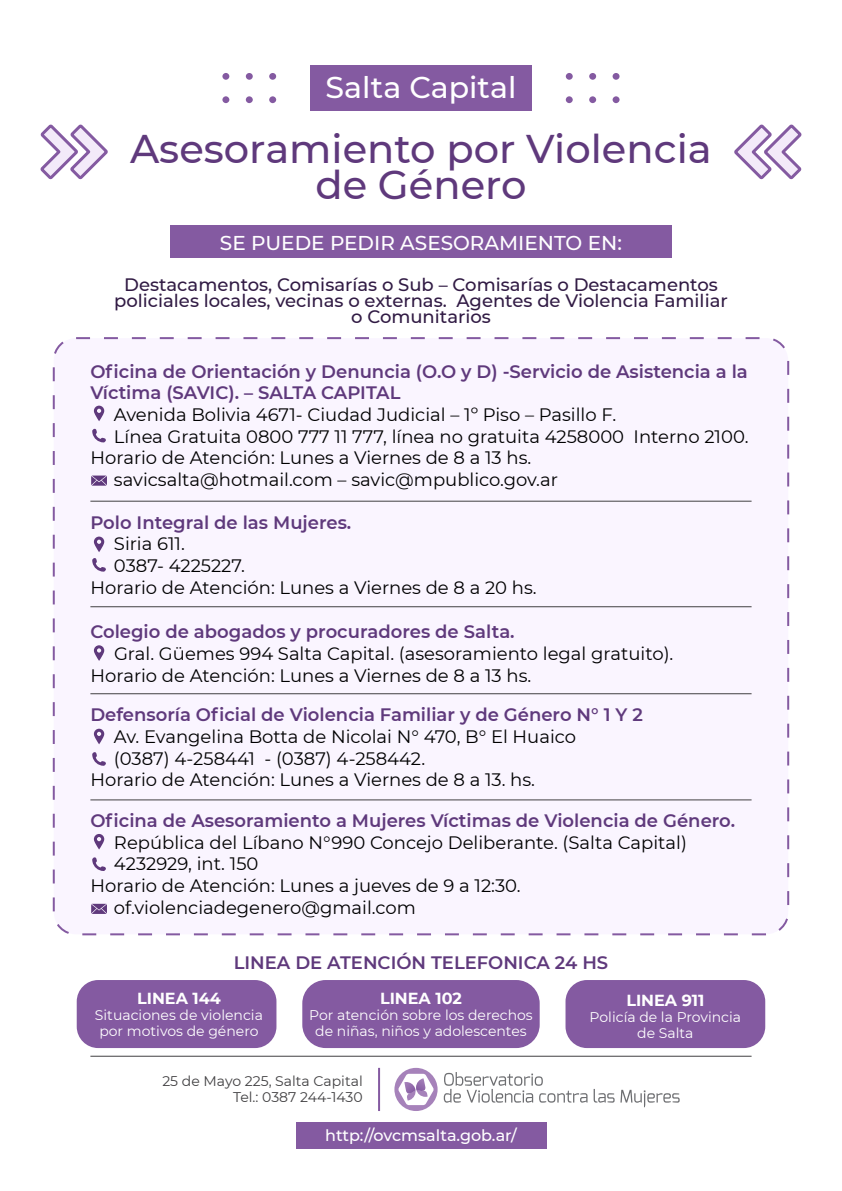
<style>
.page{position:relative;width:842px;height:1191px;background:#fff}
.page>*{position:absolute;margin:0;border:0;box-sizing:border-box;transform-origin:0 0}
.t1{font:500 40px/36px "Montserrat";color:#5f397c;text-align:center}
.t2{font:500 30px "Montserrat";color:#fff}
.t3{font:500 20px "Montserrat";color:#fff}
.t4{font:18px/21.6px "Montserrat";color:#000}
.t5{font:600 18px/21.6px "Montserrat";color:#5f397c}
.t6{font:500 18px/16px "Montserrat";color:#311b44;text-align:center}
.t7{font:500 16px "Montserrat";color:#fff}
.t8{font:700 16px "Montserrat";color:#fff}
.t9{font:14px/16px "Montserrat";color:#fff;text-align:center}
.t10{font:14px/16px "Montserrat";color:#414042;text-align:right}
</style>
<div class="page">
<div style="left:54px;top:338px;width:734px;height:596px;background:#faf5ff;border-radius:22px"></div>
<div style="left:310px;top:65px;width:222px;height:46px;background:#845aa1"></div>
<div style="left:170px;top:225px;width:502px;height:32px;background:#845aa1"></div>
<div style="left:296px;top:1121px;width:250px;height:27px;background:#845aa1"></div>
<svg style="left:94px;top:645px;width:10px;height:16px"></svg>
<svg style="left:94px;top:536px;width:10px;height:16px"></svg>
<svg style="left:92px;top:558px;width:14px;height:13px"></svg>
<svg style="left:94px;top:728px;width:10px;height:16px"></svg>
<svg style="left:92px;top:752px;width:14px;height:13px"></svg>
<svg style="left:94px;top:405px;width:10px;height:16px"></svg>
<svg style="left:92px;top:428px;width:14px;height:14px"></svg>
<svg style="left:91px;top:475px;width:16px;height:11px"></svg>
<svg style="left:94px;top:834px;width:10px;height:15px"></svg>
<svg style="left:92px;top:857px;width:14px;height:14px"></svg>
<svg style="left:91px;top:903px;width:16px;height:11px"></svg>
<div style="left:269px;top:96px;width:7px;height:7px;background:#845aa1;border-radius:50%"></div>
<div style="left:246px;top:96px;width:7px;height:7px;background:#845aa1;border-radius:50%"></div>
<div style="left:246px;top:73px;width:7px;height:7px;background:#845aa1;border-radius:50%"></div>
<div style="left:269px;top:73px;width:7px;height:7px;background:#845aa1;border-radius:50%"></div>
<div style="left:222px;top:73px;width:7px;height:7px;background:#845aa1;border-radius:50%"></div>
<div style="left:222px;top:96px;width:7px;height:7px;background:#845aa1;border-radius:50%"></div>
<div style="left:612px;top:96px;width:8px;height:7px;background:#845aa1;border-radius:50%"></div>
<div style="left:589px;top:96px;width:7px;height:7px;background:#845aa1;border-radius:50%"></div>
<div style="left:589px;top:73px;width:7px;height:7px;background:#845aa1;border-radius:50%"></div>
<div style="left:612px;top:73px;width:8px;height:7px;background:#845aa1;border-radius:50%"></div>
<div style="left:566px;top:73px;width:7px;height:7px;background:#845aa1;border-radius:50%"></div>
<div style="left:566px;top:96px;width:7px;height:7px;background:#845aa1;border-radius:50%"></div>
<svg style="left:40px;top:124px;width:68px;height:56px"></svg>
<svg style="left:734px;top:124px;width:68px;height:56px"></svg>
<hr style="left:90px;top:501px;width:661px;height:1px;background:#414042">
<hr style="left:90px;top:606px;width:661px;height:1px;background:#414042">
<hr style="left:90px;top:693px;width:661px;height:1px;background:#414042">
<hr style="left:90px;top:799px;width:661px;height:1px;background:#414042">
<hr style="left:90px;top:1055px;width:661px;height:1px;background:#414042">
<svg style="left:394px;top:1067px;width:44px;height:44px"></svg>
<svg style="left:398px;top:1073px;width:36px;height:32px"></svg>
<svg style="left:444px;top:1072px;width:143px;height:30px"></svg>
<svg style="left:594px;top:1089px;width:86px;height:18px"></svg>
<hr style="left:378px;top:1067px;width:2px;height:44px;background:#845aa1">
<div style="left:77px;top:980px;width:199px;height:68px;background:#845aa1;border-radius:21px"></div>
<div style="left:302px;top:980px;width:238px;height:68px;background:#845aa1;border-radius:23px"></div>
<div style="left:565px;top:980px;width:200px;height:68px;background:#845aa1;border-radius:21px"></div>
<h2 class="t2" style="left:326px;top:66px;width:192px">Salta Capital</h2>
<h1 class="t1" style="left:130px;top:129px;width:583px">Asesoramiento por Violencia de Género</h1>
<p class="t3" style="left:220px;top:229px;width:403px">SE PUEDE PEDIR ASESORAMIENTO EN:</p>
<p class="t6" style="left:114px;top:276px;width:615px">Destacamentos, Comisarías o Sub – Comisarías o Destacamentos policiales locales, vecinas o externas. Agentes de Violencia Familiar o Comunitarios</p>
<p class="t5" style="left:90px;top:360px;width:659px">Oficina de Orientación y Denuncia (O.O y D) -Servicio de Asistencia a la<br>Víctima (SAVIC). – SALTA CAPITAL</p>
<p class="t4" style="left:114px;top:403px;width:504px">Avenida Bolivia 4671- Ciudad Judicial – 1º Piso – Pasillo F.</p>
<p class="t4" style="left:114px;top:425px;width:636px">Línea Gratuita 0800 777 11 777, línea no gratuita 4258000 Interno 2100.</p>
<p class="t4" style="left:90px;top:446px;width:442px">Horario de Atención: Lunes a Viernes de 8 a 13 hs.</p>
<p class="t4" style="left:114px;top:468px;width:446px">savicsalta@hotmail.com – savic@mpublico.gov.ar</p>
<p class="t5" style="left:90px;top:511px;width:262px">Polo Integral de las Mujeres.</p>
<p class="t4" style="left:114px;top:532px;width:72px">Siria 611.</p>
<p class="t4" style="left:114px;top:554px;width:132px">0387- 4225227.</p>
<p class="t4" style="left:90px;top:576px;width:448px">Horario de Atención: Lunes a Viernes de 8 a 20 hs.</p>
<p class="t5" style="left:90px;top:620px;width:426px">Colegio de abogados y procuradores de Salta.</p>
<p class="t4" style="left:90px;top:642px;width:584px;text-indent:24px">Gral. Güemes 994 Salta Capital. (asesoramiento legal gratuito).<br>Horario de Atención: Lunes a Viernes de 8 a 13 hs.</p>
<p class="t5" style="left:90px;top:703px;width:554px">Defensoría Oficial de Violencia Familiar y de Género N° 1 Y 2</p>
<p class="t4" style="left:114px;top:725px;width:464px">Av. Evangelina Botta de Nicolai N° 470, B° El Huaico</p>
<p class="t4" style="left:114px;top:747px;width:313px">(0387) 4-258441 - (0387) 4-258442.</p>
<p class="t4" style="left:90px;top:768px;width:446px">Horario de Atención: Lunes a Viernes de 8 a 13. hs.</p>
<p class="t5" style="left:90px;top:809px;width:646px">Oficina de Asesoramiento a Mujeres Víctimas de Violencia de Género.</p>
<p class="t4" style="left:114px;top:831px;width:574px">República del Líbano N°990 Concejo Deliberante. (Salta Capital)</p>
<p class="t4" style="left:114px;top:852px;width:146px">4232929, int. 150</p>
<p class="t4" style="left:90px;top:874px;width:432px">Horario de Atención: Lunes a jueves de 9 a 12:30.</p>
<p class="t4" style="left:114px;top:895px;width:303px">of.violenciadegenero@gmail.com</p>
<p class="t5" style="left:234px;top:950px;width:376px">LINEA DE ATENCIÓN TELEFONICA 24 HS</p>
<p class="t8" style="left:137px;top:987px;width:85px">LINEA 144</p>
<p class="t9" style="left:95px;top:1007px;width:170px">Situaciones de violencia por motivos de género</p>
<p class="t8" style="left:380px;top:986px;width:83px">LINEA 102</p>
<p class="t9" style="left:309px;top:1006px;width:225px">Por atención sobre los derechos de niñas, niños y adolescentes</p>
<p class="t10" style="left:162px;top:1072px;width:202px">25 de Mayo 225, Salta Capital<br>Tel.: 0387 244-1430</p>
<p class="t7" style="left:325px;top:1124px;width:193px">http://ovcmsalta.gob.ar/</p>
<p class="t8" style="left:626px;top:988px;width:79px">LINEA 911</p>
<p class="t9" style="left:590px;top:1008px;width:153px">Policía de la Provincia de Salta</p>
</div>
